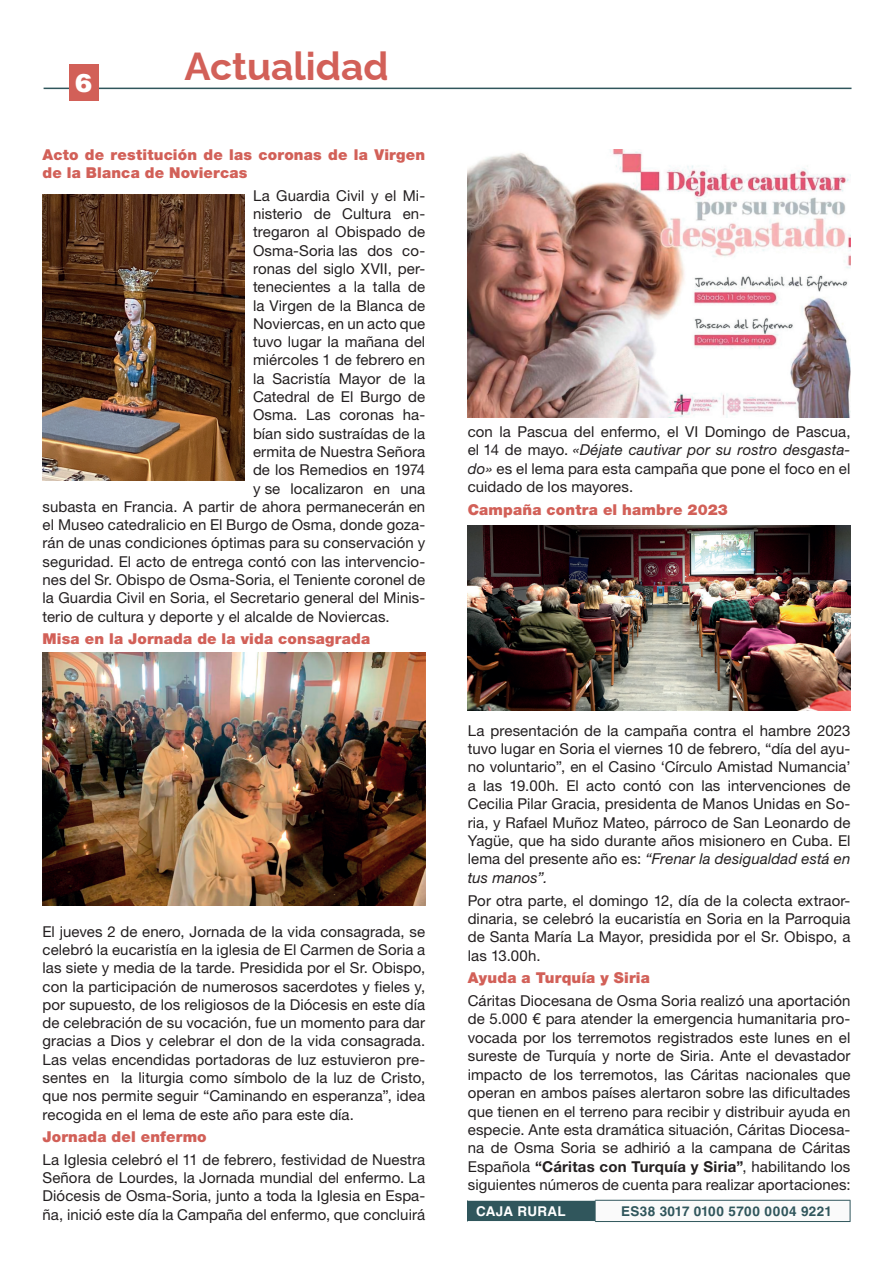
<style>
.page{position:relative;width:893px;height:1263px;background:#fff}
.page>*{position:absolute;margin:0;border:0;box-sizing:border-box;transform-origin:0 0}
.t1{font:100 39px "Raleway";color:#d26058}
.t2{font:900 25.5px "Helvetica LT Std";color:#fff}
.TEXTO{font:15px/18.5px "Helvetica Neue LT Std";letter-spacing:.005em;color:#231f20;text-align:justify}
.TEXTO-2{font:900 15px/18.3px "Helvetica Neue LT Std";letter-spacing:.01em;color:#d26058}
.t3{font:700 13.5px "Helvetica LT Std";letter-spacing:.025em;color:#30565c}
.t4{font:700 13.5px "Helvetica LT Std";letter-spacing:.005em;color:#fff}
.s1{font-style:italic}
.s2{font-weight:700}
</style>
<div class="page">
<hr style="left:44px;top:88px;width:807px;height:1px;background:#30565c">
<div style="left:69px;top:64px;width:29px;height:37px;background:#d26058"></div>
<img style="left:43px;top:194px;width:201px;height:287px">
<img style="left:43px;top:653px;width:382px;height:253px">
<img style="left:468px;top:149px;width:382px;height:269px">
<img style="left:468px;top:525px;width:382px;height:185px">
<div style="left:468px;top:1200px;width:127px;height:21px;background:#30565c"></div>
<div style="left:595px;top:1200px;width:255px;height:21px;background:#fafafa"></div>
<svg style="left:467px;top:1201px;width:1px;height:20px"></svg>
<hr style="left:467px;top:1200px;width:128px;height:1px;background:#fff">
<hr style="left:595px;top:1200px;width:255px;height:1px;background:#30565c">
<hr style="left:595px;top:1221px;width:255px;height:1px;background:#30565c">
<svg style="left:595px;top:1200px;width:1px;height:21px"></svg>
<svg style="left:850px;top:1200px;width:1px;height:21px"></svg>
<h2 class="t2" style="left:75px;top:66px;width:19px">6</h2>
<p class="t1" style="left:184px;top:35px;width:206px">Actualidad</p>
<p class="TEXTO-2" style="left:43px;top:145px;width:384px">Acto de restitución de las coronas de la Virgen de la Blanca de Noviercas</p>
<p class="TEXTO" style="left:253px;top:186px;width:174px">La Guardia Civil y el Mi-</p>
<p class="TEXTO" style="left:253px;top:204px;width:174px">nisterio de Cultura en-</p>
<p class="TEXTO" style="left:253px;top:223px;width:174px">tregaron al Obispado de</p>
<p class="TEXTO" style="left:253px;top:241px;width:174px">Osma-Soria las dos co-</p>
<p class="TEXTO" style="left:253px;top:259px;width:174px">ronas del siglo XVII, per-</p>
<p class="TEXTO" style="left:253px;top:277px;width:174px">tenecientes a la talla de</p>
<p class="TEXTO" style="left:253px;top:296px;width:174px">la Virgen de la Blanca de</p>
<p class="TEXTO" style="left:253px;top:314px;width:174px">Noviercas, en un acto que</p>
<p class="TEXTO" style="left:253px;top:332px;width:174px">tuvo lugar la mañana del</p>
<p class="TEXTO" style="left:253px;top:351px;width:174px">miércoles 1 de febrero en</p>
<p class="TEXTO" style="left:253px;top:369px;width:174px">la Sacristía Mayor de la</p>
<p class="TEXTO" style="left:253px;top:387px;width:174px">Catedral de El Burgo de</p>
<p class="TEXTO" style="left:253px;top:406px;width:174px">Osma. Las coronas ha-</p>
<p class="TEXTO" style="left:253px;top:424px;width:174px">bían sido sustraídas de la</p>
<p class="TEXTO" style="left:253px;top:442px;width:174px">ermita de Nuestra Señora</p>
<p class="TEXTO" style="left:253px;top:460px;width:174px">de los Remedios en 1974</p>
<p class="TEXTO" style="left:253px;top:479px;width:174px">y se localizaron en una</p>
<p class="TEXTO" style="left:43px;top:497px;width:384px">subasta en Francia. A partir de ahora permanecerán en</p>
<p class="TEXTO" style="left:43px;top:515px;width:384px">el Museo catedralicio en El Burgo de Osma, donde goza-</p>
<p class="TEXTO" style="left:43px;top:534px;width:384px">rán de unas condiciones óptimas para su conservación y</p>
<p class="TEXTO" style="left:43px;top:552px;width:384px">seguridad. El acto de entrega contó con las intervencio-</p>
<p class="TEXTO" style="left:43px;top:570px;width:384px">nes del Sr. Obispo de Osma-Soria, el Teniente coronel de</p>
<p class="TEXTO" style="left:43px;top:588px;width:384px">la Guardia Civil en Soria, el Secretario general del Minis-</p>
<p class="TEXTO" style="left:43px;top:607px;width:349px">terio de cultura y deporte y el alcalde de Noviercas.</p>
<p class="TEXTO-2" style="left:43px;top:630px;width:329px">Misa en la Jornada de la vida consagrada</p>
<p class="TEXTO" style="left:43px;top:922px;width:384px">El jueves 2 de enero, Jornada de la vida consagrada, se celebró la eucaristía en la iglesia de El Carmen de Soria a las siete y media de la tarde. Presidida por el Sr. Obispo, con la participación de numerosos sacerdotes y fieles y, por supuesto, de los religiosos de la Diócesis en este día de celebración de su vocación, fue un momento para dar gracias a Dios y celebrar el don de la vida consagrada.<br>Las velas encendidas portadoras de luz estuvieron pre&shy;sentes en la liturgia como símbolo de la luz de Cristo, que nos permite seguir “Caminando en esperanza”, idea recogida en el lema de este año para este día.</p>
<p class="TEXTO-2" style="left:43px;top:1128px;width:166px">Jornada del enfermo</p>
<p class="TEXTO" style="left:43px;top:1150px;width:384px">La Iglesia celebró el 11 de febrero, festividad de Nuestra Señora de Lourdes, la Jornada mundial del enfermo. La Diócesis de Osma-Soria, junto a toda la Iglesia en Espa&shy;ña, inició este día la Campaña del enfermo, que concluirá</p>
<p class="TEXTO" style="left:468px;top:422px;width:384px">con la Pascua del enfermo, el VI Domingo de Pascua, el 14 de mayo. <span class="s1">«Déjate cautivar por su rostro desgasta&shy;do»</span> es el lema para esta campaña que pone el foco en el cuidado de los mayores.</p>
<p class="TEXTO-2" style="left:468px;top:500px;width:262px">Campaña contra el hambre 2023</p>
<p class="TEXTO" style="left:468px;top:721px;width:384px">La presentación de la campaña contra el hambre 2023 tuvo lugar en Soria el viernes 10 de febrero, “día del ayu&shy;no voluntario”, en el Casino ‘Círculo Amistad Numancia’ a las 19.00h. El acto contó con las intervenciones de Cecilia Pilar Gracia, presidenta de Manos Unidas en So&shy;ria, y Rafael Muñoz Mateo, párroco de San Leonardo de Yagüe, que ha sido durante años misionero en Cuba. El lema del presente año es: <span class="s1">“Frenar la desigualdad está en tus manos”.</span></p>
<p class="TEXTO" style="left:468px;top:891px;width:384px">Por otra parte, el domingo 12, día de la colecta extraor&shy;dinaria, se celebró la eucaristía en Soria en la Parroquia de Santa María La Mayor, presidida por el Sr. Obispo, a las 13.00h.</p>
<p class="TEXTO-2" style="left:468px;top:969px;width:184px">Ayuda a Turquía y Siria</p>
<p class="TEXTO" style="left:468px;top:991px;width:384px">Cáritas Diocesana de Osma Soria realizó una aportación de 5.000 € para atender la emergencia humanitaria pro&shy;vocada por los terremotos registrados este lunes en el sureste de Turquía y norte de Siria. Ante el devastador impacto de los terremotos, las Cáritas nacionales que operan en ambos países alertaron sobre las dificultades que tienen en el terreno para recibir y distribuir ayuda en especie. Ante esta dramática situación, Cáritas Diocesa&shy;na de Osma Soria se adhirió a la campana de Cáritas Española <span class="s2">“Cáritas con Turquía y Siria”</span>, habilitando los siguientes números de cuenta para realizar aportaciones:</p>
<p class="t4" style="left:476px;top:1203px;width:91px">CAJA RURAL</p>
<p class="t3" style="left:621px;top:1203px;width:212px">ES38 3017 0100 5700 0004 9221</p>
</div>
